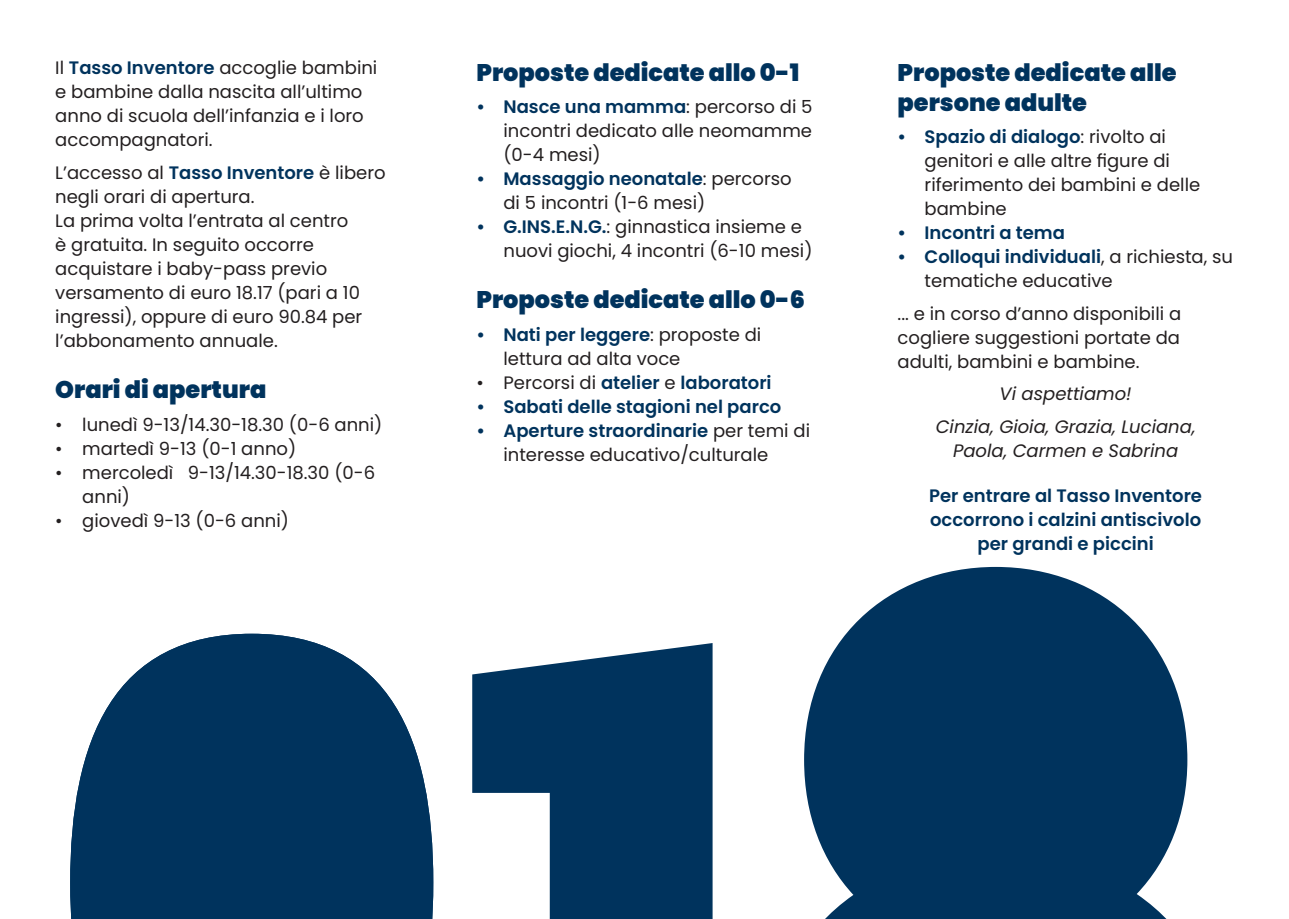
<style>
.page{position:relative;width:1289px;height:919px;background:#fff}
.page>*{position:absolute;margin:0;border:0;box-sizing:border-box;transform-origin:0 0}
.t1{font:900 24px/30px "Poppins";color:#00335d}
.t2{font:18px/24px "Poppins";color:#231f20}
.t3{font:600 18px/24px "Poppins";color:#00335d;text-align:center}
.t4{font:italic 18px/32.5px "Poppins";color:#231f20;text-align:center}
.s1{font-weight:600;color:#00335d}
.s2{font-weight:400;color:#231f20}
</style>
<div class="page">
<svg style="left:433px;top:567px;width:755px;height:351px;fill:#00335d"></svg>
<svg style="left:70px;top:633px;width:363px;height:285px;background:#245074"></svg>
<p class="t2" style="left:55px;top:56px;width:323px">Il <span class="s1">Tasso Inventore</span> accoglie bambini e bambine dalla nascita all’ultimo anno di scuola dell’infanzia e i loro accompagnatori.</p>
<p class="t2" style="left:55px;top:160px;width:332px">L’accesso al <span class="s1">Tasso Inventore</span> è libero negli orari di apertura.<br>La prima volta l’entrata al centro<br>è gratuita. In seguito occorre acquistare i baby-pass previo versamento di euro 18.17 (pari a 10 ingressi), oppure di euro 90.84 per l’abbonamento annuale.</p>
<h1 class="t1" style="left:55px;top:375px;width:212px">Orari di apertura</h1>
<p class="t2" style="left:55px;top:412px;width:328px">• lunedì 9-13/14.30-18.30 (0-6 anni)</p>
<p class="t2" style="left:55px;top:436px;width:242px">• martedì 9-13 (0-1 anno)</p>
<p class="t2" style="left:82px;top:460px;width:294px;text-indent:-27px">• mercoledì 9-13/14.30-18.30 (0-6 anni)</p>
<p class="t2" style="left:55px;top:508px;width:235px">• giovedì 9-13 (0-6 anni)</p>
<h1 class="t1" style="left:476px;top:57px;width:324px">Proposte dedicate allo 0-1</h1>
<p class="t2" style="left:503px;top:95px;width:310px;text-align:justify;text-indent:-27px"><span class="s1">• Nasce una mamma</span>: percorso di 5 incontri dedicato alle neomamme (0-4 mesi)</p>
<p class="t2" style="left:503px;top:167px;width:290px;text-indent:-27px"><span class="s1">• Massaggio neonatale</span>: percorso di 5 incontri (1-6 mesi)</p>
<p class="t2" style="left:503px;top:215px;width:310px;text-indent:-27px"><span class="s1">• G.INS.E.N.G.</span>: ginnastica insieme e nuovi giochi, 4 incontri (6-10 mesi)</p>
<h1 class="t1" style="left:476px;top:285px;width:330px">Proposte dedicate allo 0-6</h1>
<p class="t2" style="left:503px;top:323px;width:259px;text-indent:-27px"><span class="s1">• Nati per leggere</span>: proposte di lettura ad alta voce</p>
<p class="t3" style="left:476px;top:371px;width:297px"><span class="s2">• Percorsi di</span> atelier <span class="s2">e</span> laboratori</p>
<p class="t3" style="left:476px;top:395px;width:306px">• Sabati delle stagioni nel parco</p>
<p class="t2" style="left:503px;top:419px;width:308px;text-indent:-27px"><span class="s1">• Aperture straordinarie</span> per temi di interesse educativo/culturale</p>
<h1 class="t1" style="left:897px;top:57px;width:280px">Proposte dedicate alle persone adulte</h1>
<p class="t2" style="left:924px;top:125px;width:277px;text-indent:-27px"><span class="s1">• Spazio di dialogo</span>: rivolto ai genitori e alle altre figure di riferimento dei bambini e delle bambine</p>
<p class="t3" style="left:897px;top:221px;width:169px">• Incontri a tema</p>
<p class="t2" style="left:924px;top:245px;width:310px;text-indent:-27px"><span class="s1">• Colloqui individuali</span>, a richiesta, su tematiche educative</p>
<p class="t2" style="left:897px;top:301px;width:285px;text-align:justify">... e in corso d’anno disponibili a cogliere suggestioni portate da adulti, bambini e bambine.</p>
<p class="t4" style="left:935px;top:377px;width:261px">Vi aspettiamo!<br>Cinzia, Gioia, Grazia, Luciana,</p>
<p class="t4" style="left:953px;top:434px;width:227px">Paola, Carmen e Sabrina</p>
<p class="t3" style="left:929px;top:483px;width:274px">Per entrare al Tasso Inventore occorrono i calzini antiscivolo per grandi e piccini</p>
</div>
